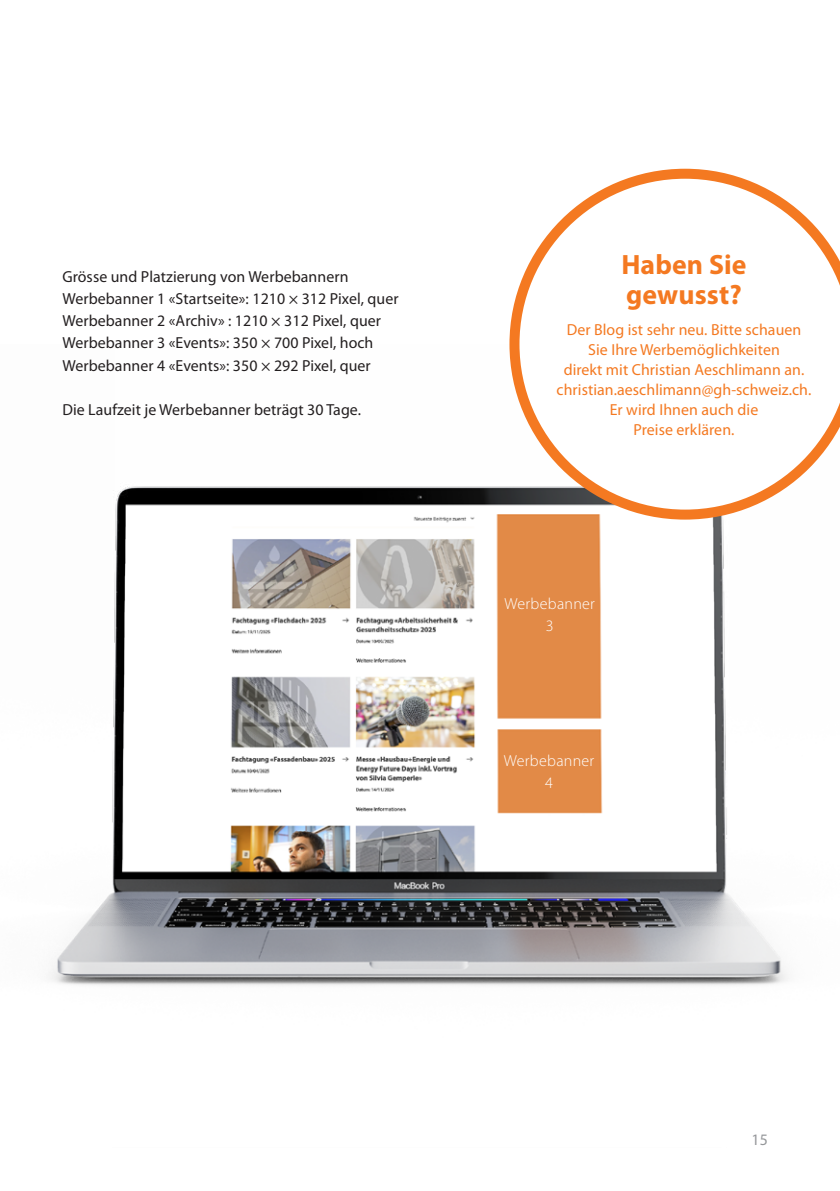
<style>
.page{position:relative;width:840px;height:1191px;background:#fff}
.page>*{position:absolute;margin:0;border:0;box-sizing:border-box;transform-origin:0 0}
.t1{font:700 28px/30px "Myriad Pro";letter-spacing:.005em;color:#f47921}
.t2{font:16px/22px "Myriad Pro";letter-spacing:.005em;color:#231f20}
.t3{font:16px/20px "Myriad Pro";letter-spacing:.005em;color:#f47921;text-align:center}
.t4{font:300 16px/22px "Myriad Pro";letter-spacing:.015em;color:#fff;text-align:center}
.t5{font:16px "Myriad Pro";color:#939598}
</style>
<div class="page">
<img style="left:49px;top:486px;width:739px;height:500px">
<svg style="left:509px;top:169px;width:330px;height:350px"></svg>
<p class="t2" style="left:62px;top:266px;width:337px">Grösse und Platzierung von Werbebannern Werbebanner 1 «Startseite»: 1210 × 312 Pixel, quer Werbebanner 2 «Archiv» : 1210 × 312 Pixel, quer Werbebanner 3 «Events»: 350 × 700 Pixel, hoch Werbebanner 4 «Events»: 350 × 292 Pixel, quer</p>
<p class="t2" style="left:62px;top:398px;width:300px">Die Laufzeit je Werbebanner beträgt 30 Tage.</p>
<h1 class="t1" style="left:621px;top:250px;width:127px">Haben Sie gewusst?</h1>
<p class="t3" style="left:556px;top:320px;width:256px">Der Blog ist sehr neu. Bitte schauen<br>Sie Ihre Werbemöglichkeiten<br>direkt mit Christian Aeschlimann an. christian.aeschlimann@gh-schweiz.ch.<br>Er wird Ihnen auch die<br>Preise erklären.</p>
<p class="t4" style="left:504px;top:593px;width:92px">Werbebanner<br>3</p>
<p class="t4" style="left:503px;top:749px;width:92px">Werbebanner<br>4</p>
<p class="t5" style="left:751px;top:1131px;width:18px">15</p>
</div>
